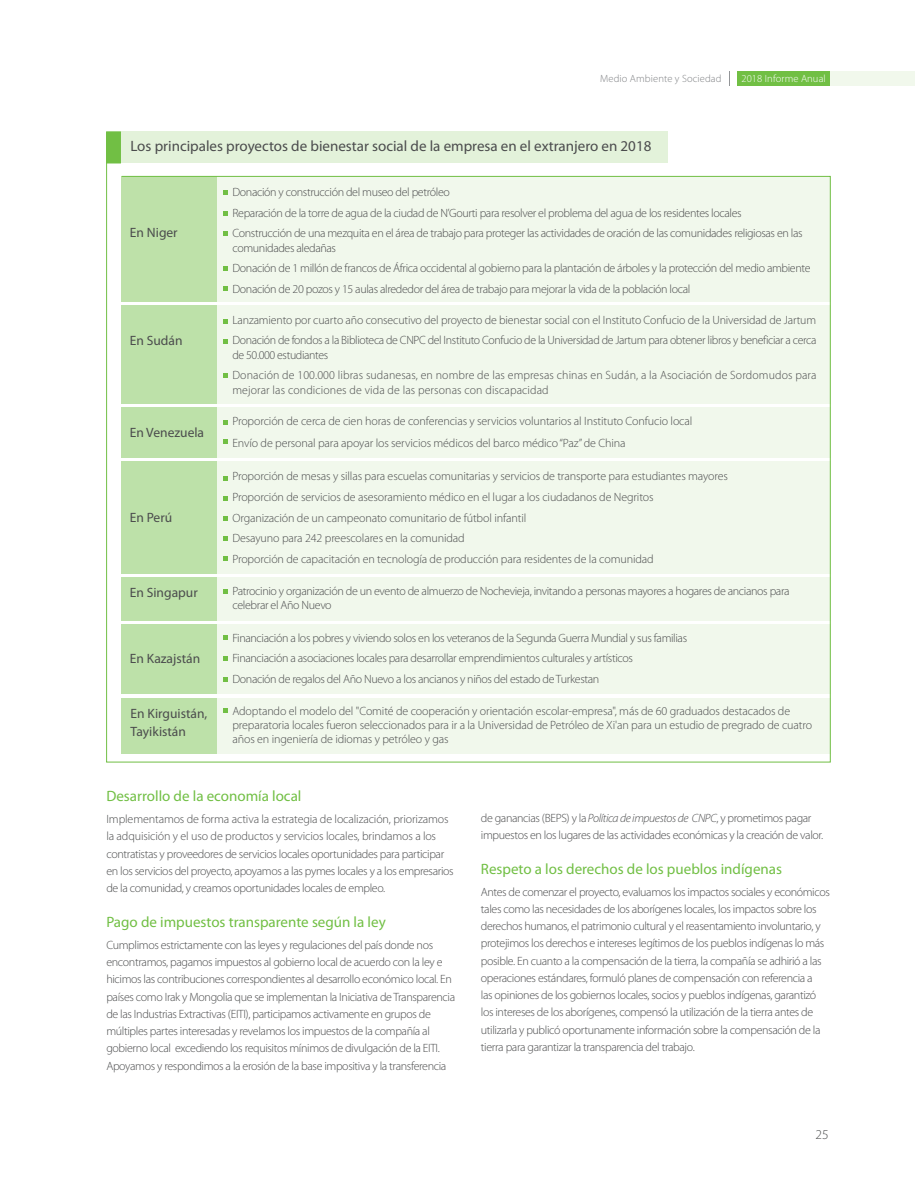
<style>
.page{position:relative;width:915px;height:1191px;background:#fff}
.page>*{position:absolute;margin:0;border:0;box-sizing:border-box;transform-origin:0 0}
.t1{font:15px "Myriad Pro";color:#71bf44}
.t2{font:15px "Myriad Pro";color:#4b4c4d}
.t3{font:13.5px/18px "Myriad Pro";color:#4b4c4d}
.t4{font:300 13.5px "Myriad Pro";color:#4b4c4d}
.t5{font:300 12px/17.2px "Myriad Pro";letter-spacing:-.03em;color:#4b4c4d}
.t6{font:300 12px/20.7px "Myriad Pro";letter-spacing:-.01em;color:#4b4c4d}
.t7{font:300 12px/20.7px "Myriad Pro";letter-spacing:.01em;color:#4b4c4d}
.t8{font:300 10.5px "Myriad Pro";letter-spacing:.01em;color:#808285}
.t9{font:300 10.5px "Myriad Pro";letter-spacing:.01em;color:#fff}
.s1{font-style:italic}
</style>
<div class="page">
<svg style="left:106px;top:132px;width:724px;height:630px;background:#ebf5e4"></svg>
<div style="left:106px;top:132px;width:15px;height:31px;background:#71bf44"></div>
<svg style="left:223px;top:708px;width:4px;height:5px"></svg>
<div style="left:737px;top:71px;width:92px;height:15px;background:#71bf44"></div>
<div style="left:829px;top:71px;width:85px;height:15px;background:#f1f8ec"></div>
<p class="t8" style="left:600px;top:73px;width:123px">Medio Ambiente y Sociedad</p>
<p class="t9" style="left:741px;top:73px;width:86px">2018 Informe Anual</p>
<p class="t2" style="left:130px;top:138px;width:522px">Los principales proyectos de bienestar social de la empresa en el extranjero en 2018</p>
<p class="t3" style="left:130px;top:224px;width:49px">En Niger</p>
<p class="t3" style="left:130px;top:332px;width:54px">En Sudán</p>
<p class="t3" style="left:130px;top:424px;width:76px">En Venezuela</p>
<p class="t3" style="left:130px;top:508px;width:44px">En Perú</p>
<p class="t3" style="left:130px;top:583px;width:69px">En Singapur</p>
<p class="t3" style="left:130px;top:650px;width:72px">En Kazajstán</p>
<p class="t3" style="left:131px;top:705px;width:78px">En Kirguistán,<br>Tayikistán</p>
<p class="t5" style="left:232px;top:182px;width:571px;line-height:20.7px">Donación y construcción del museo del petróleo<br>Reparación de la torre de agua de la ciudad de N’Gourti para resolver el problema del agua de los residentes locales<br>Construcción de una mezquita en el área de trabajo para proteger las actividades de oración de las comunidades religiosas en las</p>
<p class="t5" style="left:232px;top:237px;width:579px;line-height:20.7px">comunidades aledañas<br>Donación de 1 millón de francos de África occidental al gobierno para la plantación de árboles y la protección del medio ambiente<br>Donación de 20 pozos y 15 aulas alrededor del área de trabajo para mejorar la vida de la población local</p>
<p class="t5" style="left:232px;top:310px;width:585px;line-height:20.7px">Lanzamiento por cuarto año consecutivo del proyecto de bienestar social con el Instituto Confucio de la Universidad de Jartum<br>Donación de fondos a la Biblioteca de CNPC del Instituto Confucio de la Universidad de Jartum para obtener libros y beneficiar a cerca</p>
<p class="t7" style="left:232px;top:344px;width:585px">de 50.000 estudiantes<br>Donación de 100.000 libras sudanesas, en nombre de las empresas chinas en Sudán, a la Asociación de Sordomudos para</p>
<p class="t7" style="left:232px;top:379px;width:318px">mejorar las condiciones de vida de las personas con discapacidad</p>
<p class="t6" style="left:232px;top:411px;width:461px;line-height:21.5px">Proporción de cerca de cien horas de conferencias y servicios voluntarios al Instituto Confucio local<br>Envío de personal para apoyar los servicios médicos del barco médico “Paz” de China</p>
<p class="t6" style="left:232px;top:466px;width:497px">Proporción de mesas y sillas para escuelas comunitarias y servicios de transporte para estudiantes mayores Proporción de servicios de asesoramiento médico en el lugar a los ciudadanos de Negritos<br>Organización de un campeonato comunitario de fútbol infantil<br>Desayuno para 242 preescolares en la comunidad<br>Proporción de capacitación en tecnología de producción para residentes de la comunidad</p>
<p class="t5" style="left:232px;top:584px;width:558px;line-height:14.2px">Patrocinio y organización de un evento de almuerzo de Nochevieja, invitando a personas mayores a hogares de ancianos para celebrar el Año Nuevo</p>
<p class="t5" style="left:232px;top:627px;width:456px;line-height:20.7px">Financiación a los pobres y viviendo solos en los veteranos de la Segunda Guerra Mundial y sus familias<br>Financiación a asociaciones locales para desarrollar emprendimientos culturales y artísticos<br>Donación de regalos del Año Nuevo a los ancianos y niños del estado de Turkestan</p>
<p class="t6" style="left:232px;top:703px;width:581px;line-height:14.2px">Adoptando el modelo del "Comité de cooperación y orientación escolar-empresa", más de 60 graduados destacados de preparatoria locales fueron seleccionados para ir a la Universidad de Petróleo de Xi'an para un estudio de pregrado de cuatro años en ingeniería de idiomas y petróleo y gas</p>
<p class="t1" style="left:106px;top:788px;width:196px">Desarrollo de la economía local</p>
<p class="t5" style="left:106px;top:810px;width:349px">Implementamos de forma activa la estrategia de localización, priorizamos la adquisición y el uso de productos y servicios locales, brindamos a los contratistas y proveedores de servicios locales oportunidades para participar en los servicios del proyecto, apoyamos a las pymes locales y a los empresarios de la comunidad, y creamos oportunidades locales de empleo.</p>
<p class="t1" style="left:106px;top:913px;width:281px">Pago de impuestos transparente según la ley</p>
<p class="t5" style="left:106px;top:936px;width:350px">Cumplimos estrictamente con las leyes y regulaciones del país donde nos encontramos, pagamos impuestos al gobierno local de acuerdo con la ley e hicimos las contribuciones correspondientes al desarrollo económico local. En países como Irak y Mongolia que se implementan la Iniciativa de Transparencia de las Industrias Extractivas (EITI), participamos activamente en grupos de múltiples partes interesadas y revelamos los impuestos de la compañía al gobierno local excediendo los requisitos mínimos de divulgación de la EITI.<br>Apoyamos y respondimos a la erosión de la base impositiva y la transferencia</p>
<p class="t5" style="left:480px;top:809px;width:344px">de ganancias (BEPS) y la <span class="s1">Política de impuestos de CNPC</span>, y prometimos pagar impuestos en los lugares de las actividades económicas y la creación de valor.</p>
<p class="t1" style="left:480px;top:860px;width:302px">Respeto a los derechos de los pueblos indígenas</p>
<p class="t5" style="left:480px;top:883px;width:350px">Antes de comenzar el proyecto, evaluamos los impactos sociales y económicos tales como las necesidades de los aborígenes locales, los impactos sobre los derechos humanos, el patrimonio cultural y el reasentamiento involuntario, y protejimos los derechos e intereses legítimos de los pueblos indígenas lo más posible. En cuanto a la compensación de la tierra, la compañía se adhirió a las operaciones estándares, formuló planes de compensación con referencia a<br>las opiniones de los gobiernos locales, socios y pueblos indígenas, garantizó los intereses de los aborígenes, compensó la utilización de la tierra antes de utilizarla y publicó oportunamente información sobre la compensación de la tierra para garantizar la transparencia del trabajo.</p>
<p class="t4" style="left:815px;top:1126px;width:15px">25</p>
</div>
